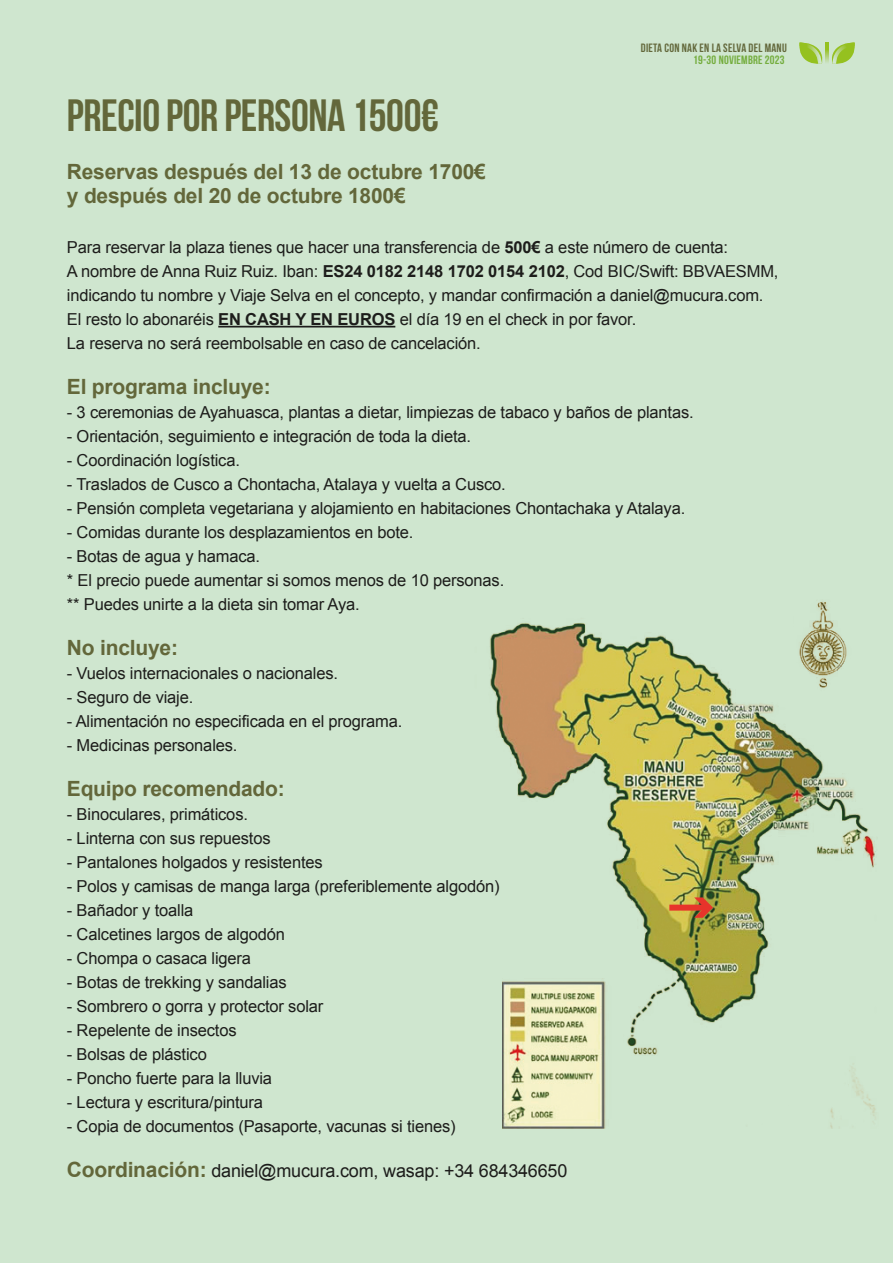
<style>
.page{position:relative;width:893px;height:1263px;background:#cfe6cf}
.page>*{position:absolute;margin:0;border:0;box-sizing:border-box;transform-origin:0 0}
.t1{font:700 45px "Bebas Neue";letter-spacing:-.01em;color:#63673a}
.t2{font:700 21px/24px "Arial";letter-spacing:-.01em;color:#63673a}
.t3{font:18px "Arial";letter-spacing:-.01em;color:#1d1d1b}
.t4{font:16.5px/24px "Arial";letter-spacing:-.01em;color:#1d1d1b}
.t5{font:700 12px "Bebas Neue";letter-spacing:.02em;color:#63683b}
.t6{font:700 12px "Bebas Neue";letter-spacing:.02em;color:#74ad3e}
.s1{font-weight:700}
.s2{font-weight:700;font-size:21px;color:#63673a}
</style>
<div class="page">
<svg style="left:799px;top:42px;width:24px;height:22px"></svg>
<svg style="left:825px;top:43px;width:4px;height:20px"></svg>
<svg style="left:832px;top:42px;width:23px;height:22px"></svg>
<img style="left:490px;top:601px;width:386px;height:527px">
<div style="left:669px;top:905px;width:37px;height:6px;background:#e7342b"></div>
<svg style="left:694px;top:897px;width:19px;height:21px"></svg>
<hr style="left:218px;top:326px;width:177px;height:1px;background:#1d1d1b">
<p class="t5" style="left:641px;top:42px;width:147px">DIETA CON NAK EN LA SELVA DEL MANU</p>
<p class="t6" style="left:693px;top:54px;width:93px">19-30 NOVIEMBRE 2023</p>
<h1 class="t1" style="left:67px;top:91px;width:373px">PRECIO POR PERSONA 1500€</h1>
<p class="t2" style="left:67px;top:161px;width:421px">Reservas después del 13 de octubre 1700€ y después del 20 de octubre 1800€</p>
<p class="t4" style="left:67px;top:235px;width:713px">Para reservar la plaza tienes que hacer una transferencia de <span class="s1">500€</span> a este número de cuenta:<br>A nombre de Anna Ruiz Ruiz. Iban: <span class="s1">ES24 0182 2148 1702 0154 2102</span>, Cod BIC/Swift: BBVAESMM, indicando tu nombre y Viaje Selva en el concepto, y mandar confirmación a daniel@mucura.com.<br>El resto lo abonaréis <span class="s1">EN CASH Y EN EUROS</span> el día 19 en el check in por favor.<br>La reserva no será reembolsable en caso de cancelación.</p>
<p class="t2" style="left:67px;top:375px;width:205px">El programa incluye:</p>
<p class="t4" style="left:67px;top:400px;width:628px">- 3 ceremonias de Ayahuasca, plantas a dietar, limpiezas de tabaco y baños de plantas.</p>
<p class="t4" style="left:67px;top:424px;width:406px">- Orientación, seguimiento e integración de toda la dieta.</p>
<p class="t4" style="left:67px;top:448px;width:175px">- Coordinación logística.</p>
<p class="t4" style="left:67px;top:472px;width:440px">- Traslados de Cusco a Chontacha, Atalaya y vuelta a Cusco.</p>
<p class="t4" style="left:67px;top:496px;width:620px">- Pensión completa vegetariana y alojamiento en habitaciones Chontachaka y Atalaya.</p>
<p class="t4" style="left:67px;top:520px;width:348px">- Comidas durante los desplazamientos en bote.</p>
<p class="t4" style="left:67px;top:544px;width:439px">- Botas de agua y hamaca.<br>* El precio puede aumentar si somos menos de 10 personas. ** Puedes unirte a la dieta sin tomar Aya.</p>
<p class="t2" style="left:67px;top:636px;width:113px">No incluye:</p>
<p class="t4" style="left:67px;top:661px;width:273px">- Vuelos internacionales o nacionales.</p>
<p class="t4" style="left:67px;top:685px;width:128px">- Seguro de viaje.</p>
<p class="t4" style="left:67px;top:709px;width:337px">- Alimentación no especificada en el programa.</p>
<p class="t4" style="left:67px;top:733px;width:172px">- Medicinas personales.</p>
<p class="t2" style="left:67px;top:777px;width:219px">Equipo recomendado:</p>
<p class="t4" style="left:67px;top:802px;width:183px">- Binoculares, primáticos.</p>
<p class="t4" style="left:67px;top:826px;width:205px">- Linterna con sus repuestos</p>
<p class="t4" style="left:67px;top:850px;width:257px">- Pantalones holgados y resistentes</p>
<p class="t4" style="left:67px;top:874px;width:434px">- Polos y camisas de manga larga (preferiblemente algodón)</p>
<p class="t4" style="left:67px;top:898px;width:128px">- Bañador y toalla</p>
<p class="t4" style="left:67px;top:922px;width:220px">- Calcetines largos de algodón</p>
<p class="t4" style="left:67px;top:946px;width:186px">- Chompa o casaca ligera</p>
<p class="t4" style="left:67px;top:970px;width:221px">- Botas de trekking y sandalias</p>
<p class="t4" style="left:67px;top:994px;width:258px">- Sombrero o gorra y protector solar</p>
<p class="t4" style="left:67px;top:1018px;width:171px">- Repelente de insectos</p>
<p class="t4" style="left:67px;top:1042px;width:141px">- Bolsas de plástico</p>
<p class="t4" style="left:67px;top:1066px;width:207px">- Poncho fuerte para la lluvia</p>
<p class="t4" style="left:67px;top:1090px;width:198px">- Lectura y escritura/pintura</p>
<p class="t4" style="left:67px;top:1114px;width:390px">- Copia de documentos (Pasaporte, vacunas si tienes)</p>
<p class="t3" style="left:67px;top:1159px;width:502px"><span class="s2">Coordinación:</span> daniel@mucura.com, wasap: +34 684346650</p>
</div>
